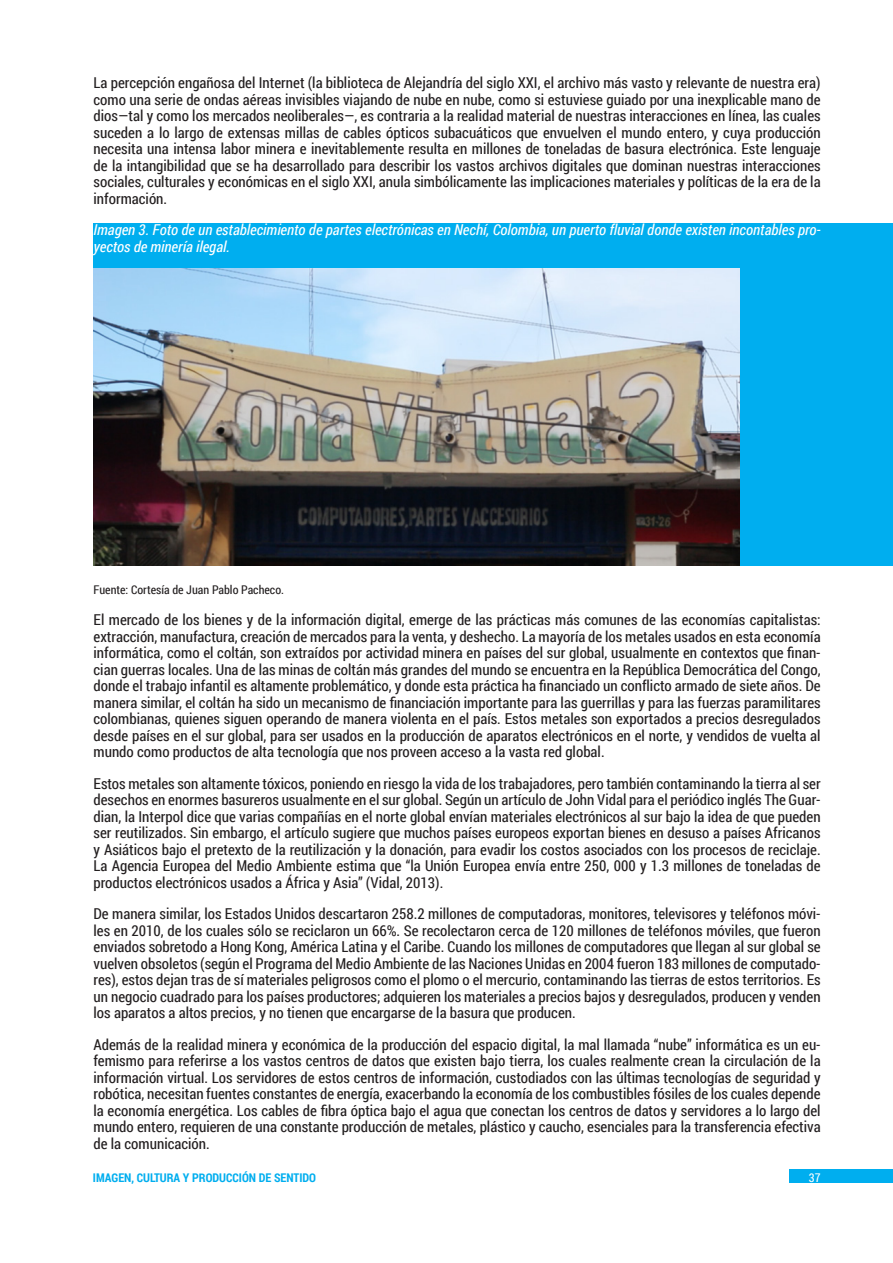
<style>
.page{position:relative;width:893px;height:1263px;background:#fff}
.page>*{position:absolute;margin:0;border:0;box-sizing:border-box;transform-origin:0 0}
.Normal_CV{font:15px/16.5px "Roboto Condensed";color:#231f20;text-align:justify}
.Imagen_Tabla_CV{font:italic 15px/16.5px "Roboto Condensed";color:#fff}
.t1{font:700 12px "Roboto Condensed";color:#00aeef}
.Pie_de_Imagen_Tabla{font:12px "Roboto Condensed";color:#231f20}
.t2{font:12px "Roboto Condensed";color:#fff}
</style>
<div class="page">
<div style="left:789px;top:1169px;width:104px;height:14px;background:#00aeef"></div>
<div style="left:94px;top:223px;width:799px;height:343px;background:#00aeef"></div>
<img style="left:94px;top:268px;width:645px;height:298px">
<p class="Normal_CV" style="left:94px;top:74px;width:729px">La percepción engañosa del Internet (la biblioteca de Alejandría del siglo XXI, el archivo más vasto y relevante de nuestra era) como una serie de ondas aéreas invisibles viajando de nube en nube, como si estuviese guiado por una inexplicable mano de dios—tal y como los mercados neoliberales—, es contraria a la realidad material de nuestras interacciones en línea, las cuales suceden a lo largo de extensas millas de cables ópticos subacuáticos que envuelven el mundo entero, y cuya producción necesita una intensa labor minera e inevitablemente resulta en millones de toneladas de basura electrónica. Este lenguaje de la intangibilidad que se ha desarrollado para describir los vastos archivos digitales que dominan nuestras interacciones sociales, culturales y económicas en el siglo XXI, anula simbólicamente las implicaciones materiales y políticas de la era de la información.</p>
<p class="Imagen_Tabla_CV" style="left:94px;top:221px;width:729px">Imagen 3. Foto de un establecimiento de partes electrónicas en Nechí, Colombia, un puerto fluvial donde existen incontables pro&shy;yectos de minería ilegal.</p>
<p class="Pie_de_Imagen_Tabla" style="left:94px;top:581px;width:192px">Fuente: Cortesía de Juan Pablo Pacheco.</p>
<p class="Normal_CV" style="left:94px;top:611px;width:729px">El mercado de los bienes y de la información digital, emerge de las prácticas más comunes de las economías capitalistas: extracción, manufactura, creación de mercados para la venta, y deshecho. La mayoría de los metales usados en esta economía informática, como el coltán, son extraídos por actividad minera en países del sur global, usualmente en contextos que finan&shy;cian guerras locales. Una de las minas de coltán más grandes del mundo se encuentra en la República Democrática del Congo, donde el trabajo infantil es altamente problemático, y donde esta práctica ha financiado un conflicto armado de siete años. De manera similar, el coltán ha sido un mecanismo de financiación importante para las guerrillas y para las fuerzas paramilitares colombianas, quienes siguen operando de manera violenta en el país. Estos metales son exportados a precios desregulados desde países en el sur global, para ser usados en la producción de aparatos electrónicos en el norte, y vendidos de vuelta al mundo como productos de alta tecnología que nos proveen acceso a la vasta red global.</p>
<p class="Normal_CV" style="left:94px;top:775px;width:729px">Estos metales son altamente tóxicos, poniendo en riesgo la vida de los trabajadores, pero también contaminando la tierra al ser desechos en enormes basureros usualmente en el sur global. Según un artículo de John Vidal para el periódico inglés The Guar&shy;dian, la Interpol dice que varias compañías en el norte global envían materiales electrónicos al sur bajo la idea de que pueden ser reutilizados. Sin embargo, el artículo sugiere que muchos países europeos exportan bienes en desuso a países Africanos y Asiáticos bajo el pretexto de la reutilización y la donación, para evadir los costos asociados con los procesos de reciclaje.<br>La Agencia Europea del Medio Ambiente estima que “la Unión Europea envía entre 250, 000 y 1.3 millones de toneladas de productos electrónicos usados a África y Asia” (Vidal, 2013).</p>
<p class="Normal_CV" style="left:94px;top:905px;width:729px">De manera similar, los Estados Unidos descartaron 258.2 millones de computadoras, monitores, televisores y teléfonos móvi&shy;les en 2010, de los cuales sólo se reciclaron un 66%. Se recolectaron cerca de 120 millones de teléfonos móviles, que fueron enviados sobretodo a Hong Kong, América Latina y el Caribe. Cuando los millones de computadores que llegan al sur global se vuelven obsoletos (según el Programa del Medio Ambiente de las Naciones Unidas en 2004 fueron 183 millones de computado&shy;res), estos dejan tras de sí materiales peligrosos como el plomo o el mercurio, contaminando las tierras de estos territorios. Es un negocio cuadrado para los países productores; adquieren los materiales a precios bajos y desregulados, producen y venden los aparatos a altos precios, y no tienen que encargarse de la basura que producen.</p>
<p class="Normal_CV" style="left:94px;top:1036px;width:729px">Además de la realidad minera y económica de la producción del espacio digital, la mal llamada “nube” informática es un eu&shy;femismo para referirse a los vastos centros de datos que existen bajo tierra, los cuales realmente crean la circulación de la información virtual. Los servidores de estos centros de información, custodiados con las últimas tecnologías de seguridad y robótica, necesitan fuentes constantes de energía, exacerbando la economía de los combustibles fósiles de los cuales depende la economía energética. Los cables de fibra óptica bajo el agua que conectan los centros de datos y servidores a lo largo del mundo entero, requieren de una constante producción de metales, plástico y caucho, esenciales para la transferencia efectiva de la comunicación.</p>
<p class="t1" style="left:93px;top:1169px;width:225px">IMAGEN, CULTURA Y PRODUCCIÓN DE SENTIDO</p>
<p class="t2" style="left:809px;top:1169px;width:13px">37</p>
</div>
